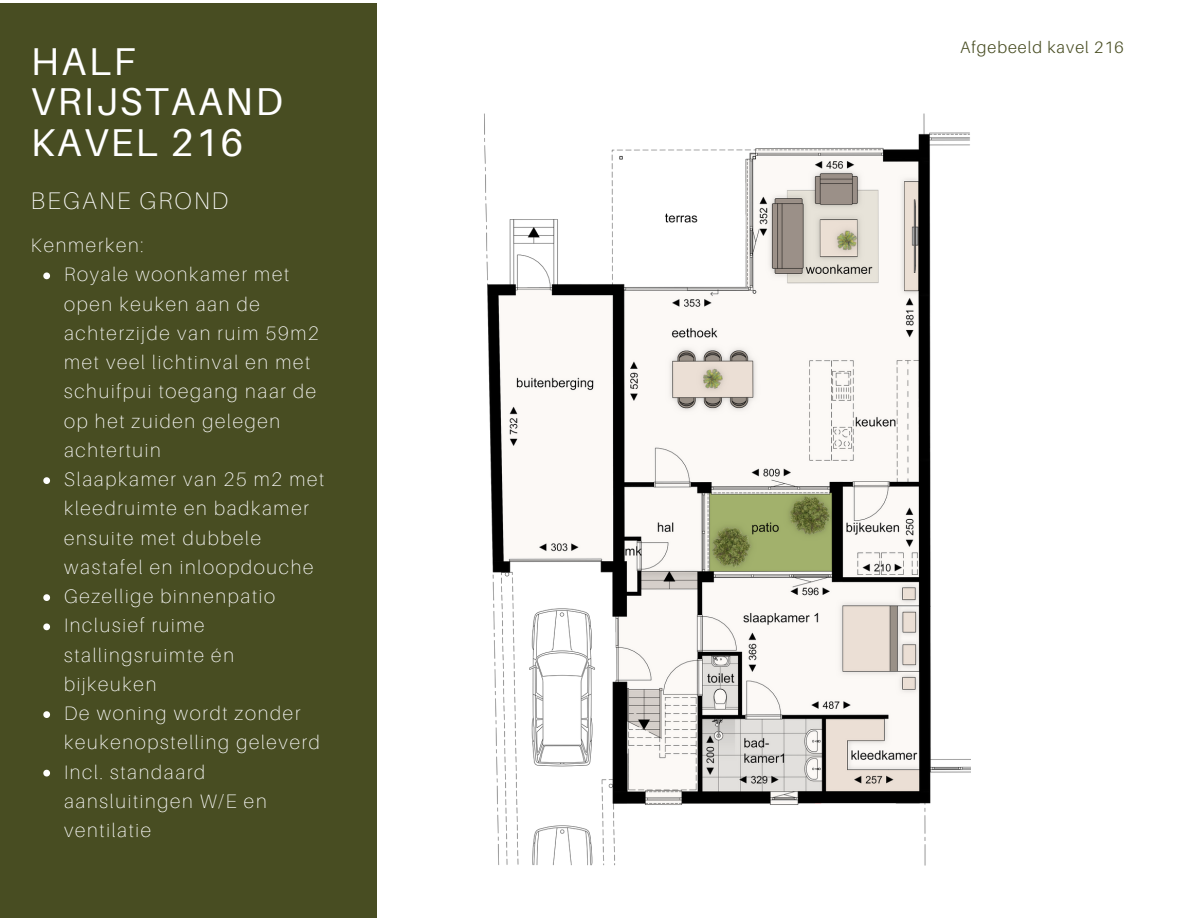
<style>
.page{position:relative;width:1188px;height:918px;background:#fff}
.page>*{position:absolute;margin:0;border:0;box-sizing:border-box;transform-origin:0 0}
.t1{font:38.85px/40.5px "Aileron";letter-spacing:.06em;color:#fff}
.t2{font:100 24px "Aileron";letter-spacing:.09em;color:#fff}
.t3{font:100 19.5px/29.2px "Aileron";letter-spacing:.09em;color:#fff}
.t4{font:300 16.5px "Aileron";letter-spacing:.06em;color:#484d22}
</style>
<div class="page">
<div style="left:0;top:3px;width:376px;height:915px;background:#484d22"></div>
<img style="left:484px;top:113px;width:486px;height:753px">
<svg style="left:43px;top:272px;width:7px;height:7px"></svg>
<svg style="left:43px;top:477px;width:7px;height:7px"></svg>
<svg style="left:43px;top:594px;width:7px;height:7px"></svg>
<svg style="left:43px;top:623px;width:7px;height:7px"></svg>
<svg style="left:43px;top:711px;width:7px;height:7px"></svg>
<svg style="left:43px;top:770px;width:7px;height:6px"></svg>
<h1 class="t1" style="left:31px;top:40px;width:253px">HALF<br>VRIJSTAAND<br>KAVEL 216</h1>
<p class="t2" style="left:31px;top:185px;width:199px">BEGANE GROND</p>
<p class="t3" style="left:31px;top:230px;width:114px">Kenmerken:</p>
<p class="t3" style="left:64px;top:260px;width:262px">Royale woonkamer met open keuken aan de achterzijde van ruim 59m2 met veel lichtinval en met schuifpui toegang naar de op het zuiden gelegen achtertuin<br>Slaapkamer van 25 m2 met kleedruimte en badkamer ensuite met dubbele wastafel en inloopdouche<br>Gezellige binnenpatio<br>Inclusief ruime stallingsruimte én bijkeuken<br>De woning wordt zonder keukenopstelling geleverd<br>Incl. standaard aansluitingen W/E en ventilatie</p>
<p class="t4" style="left:960px;top:37px;width:165px">Afgebeeld kavel 216</p>
</div>
